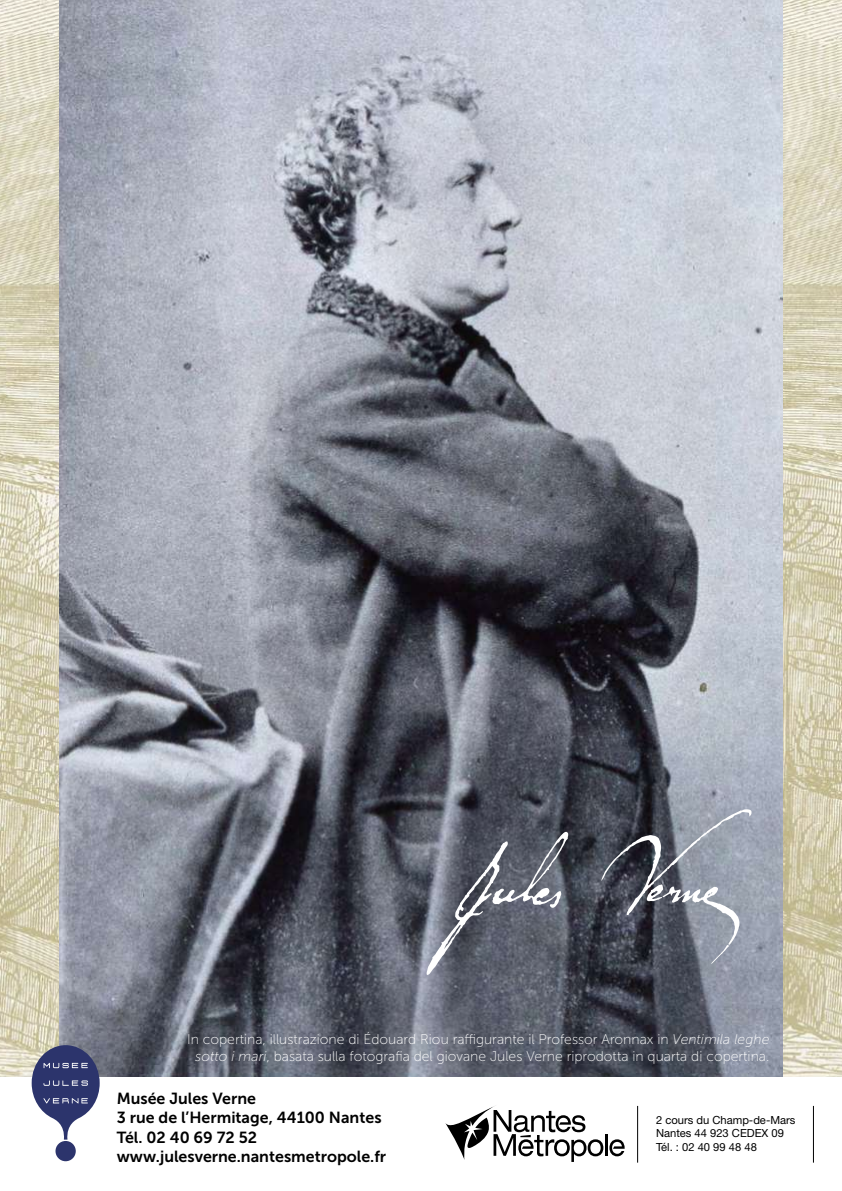
<style>
.page{position:relative;width:842px;height:1191px;background:#fff}
.page>*{position:absolute;margin:0;border:0;box-sizing:border-box;transform-origin:0 0}
.t1{font:16px/19.2px "Museo Sans 700";color:#000}
.t2{font:14px/16.8px "Museo Sans 100";color:#fff;text-align:center}
.t3{font:11.2px/13.4px "Helvetica Neue LT Std";color:#000}
.s1{font-style:italic}
</style>
<div class="page">
<img style="left:0;top:0;width:59px;height:1077px">
<img style="left:782px;top:0;width:60px;height:1077px">
<img style="left:59px;top:0;width:723px;height:1077px">
<hr style="left:637px;top:1106px;width:1px;height:56px;background:#000">
<hr style="left:813px;top:1106px;width:1px;height:56px;background:#000">
<div style="left:55px;top:1141px;width:21px;height:20px;background:#2c346c;border-radius:50%"></div>
<svg style="left:32px;top:1045px;width:68px;height:94px"></svg>
<svg style="left:427px;top:831px;width:142px;height:144px;background:#6b6f7b"></svg>
<svg style="left:601px;top:809px;width:150px;height:154px;background:#6f747f"></svg>
<hr style="left:605px;top:1134px;width:3px;height:21px;background:#000">
<svg style="left:609px;top:1139px;width:16px;height:17px"></svg>
<svg style="left:445px;top:1106px;width:158px;height:56px"></svg>
<p class="t2" style="left:187px;top:1031px;width:584px">In copertina, illustrazione di Édouard Riou raffigurante il Professor Aronnax in <span class="s1">Ventimila leghe sotto i mari</span>, basata sulla fotografia del giovane Jules Verne riprodotta in quarta di copertina.</p>
<p class="t1" style="left:117px;top:1089px;width:271px">Musée Jules Verne<br>3 rue de l’Hermitage, 44100 Nantes<br>Tél. 02 40 69 72 52 www.julesverne.nantesmetropole.fr</p>
<p class="t3" style="left:656px;top:1113px;width:141px">2 cours du Champ-de-Mars<br>Nantes 44 923 CEDEX 09<br>Tél. : 02 40 99 48 48</p>
</div>
